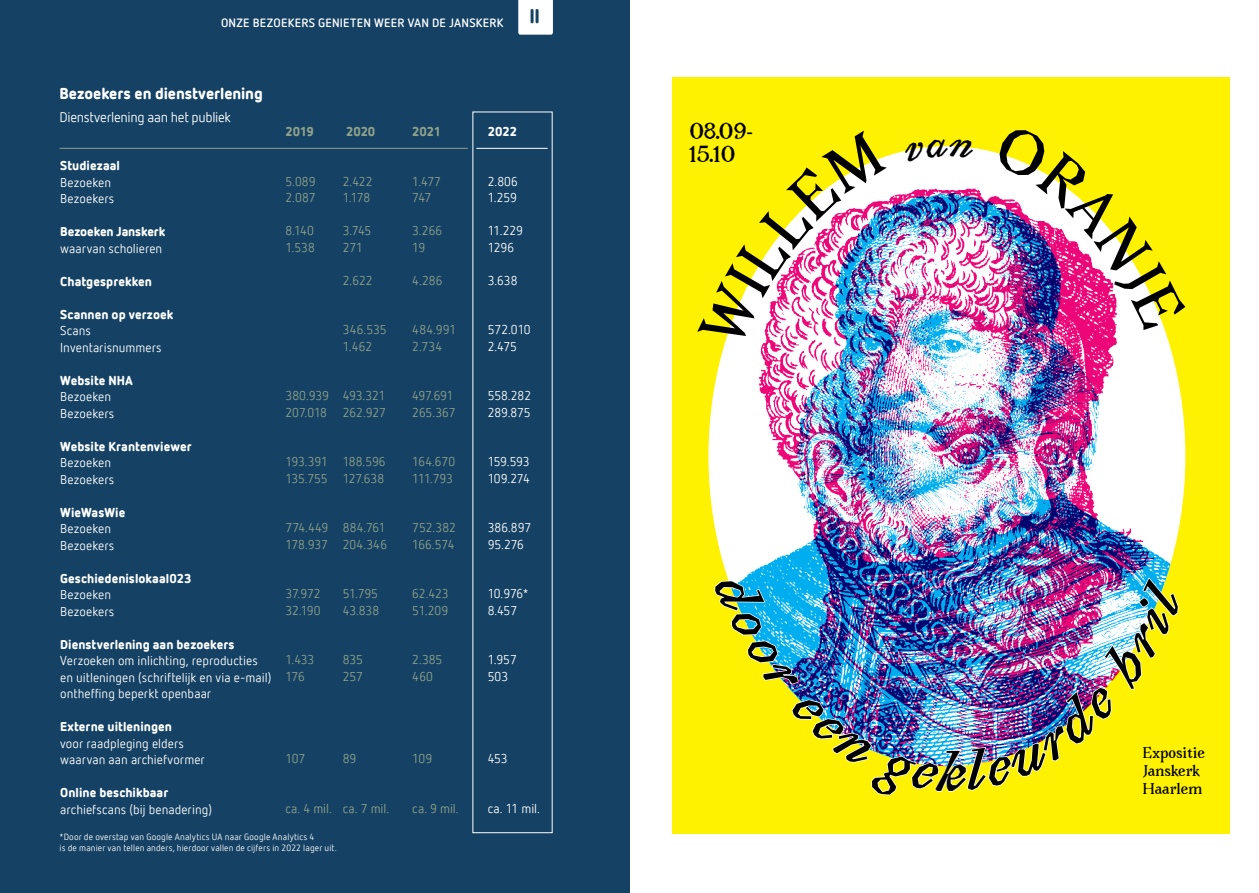
<style>
.page{position:relative;width:1259px;height:893px;background:#fff}
.page>*{position:absolute;margin:0;border:0;box-sizing:border-box;transform-origin:0 0}
.t1{font:italic 700 47.55px "Avara";color:#000}
.t2{font:700 20.4px/23.4px "Avara";color:#000}
.t3{font:900 19.5px "Netto Offc";color:#154264}
.t4{font:900 15.75px "Netto Offc";letter-spacing:-.005em;color:#fff}
.t5{font:13.95px "Netto Offc";letter-spacing:-.025em;color:#fff}
.t6{font:700 13.65px/18.3px "Avara";color:#000}
.t7{font:12.75px/16.5px "Netto Offc";color:#fff}
.t8{font:12.75px/16.5px "Netto Offc";letter-spacing:-.005em;color:#8fa189}
.t9{font:900 12.75px "Netto Offc";letter-spacing:.005em;color:#fff}
.t10{font:12.75px/16.5px "Netto Offc";letter-spacing:-.025em;color:#fff}
.t11{font:900 12.75px "Netto Offc";letter-spacing:-.01em;color:#8fa189}
.t12{font:700 12px "Netto Offc";letter-spacing:.02em;color:#fff}
.t13{font:9px/10.5px "Netto Offc";letter-spacing:.015em;color:#fff}
</style>
<div class="page">
<div style="left:672px;top:77px;width:557px;height:756px;background:#fff200"></div>
<div style="left:0;top:0;width:629px;height:893px;background:#154264"></div>
<hr style="left:60px;top:148px;width:408px;height:1px;background:#8fa189">
<hr style="left:476px;top:148px;width:71px;height:1px;background:#fff">
<svg style="left:518px;top:0;width:35px;height:35px"></svg>
<img style="left:709px;top:165px;width:477px;height:601px">
<svg style="left:709px;top:155px;width:179px;height:197px"></svg>
<svg style="left:903px;top:146px;width:71px;height:16px"></svg>
<svg style="left:993px;top:152px;width:193px;height:180px"></svg>
<img style="left:713px;top:569px;width:226px;height:197px">
<img style="left:962px;top:578px;width:223px;height:188px">
<p class="t12" style="left:221px;top:16px;width:284px">ONZE BEZOEKERS GENIETEN WEER VAN DE JANSKERK</p>
<h3 class="t3" style="left:529px;top:4px;width:12px">II</h3>
<p class="t4" style="left:60px;top:83px;width:205px">Bezoekers en dienstverlening</p>
<p class="t5" style="left:60px;top:108px;width:173px">Dienstverlening aan het publiek</p>
<p class="t11" style="left:285px;top:123px;width:30px">2019</p>
<p class="t11" style="left:346px;top:124px;width:31px">2020</p>
<p class="t11" style="left:412px;top:124px;width:31px">2021</p>
<p class="t9" style="left:488px;top:124px;width:31px">2022</p>
<p class="t9" style="left:60px;top:158px;width:61px">Studiezaal</p>
<p class="t7" style="left:60px;top:174px;width:56px">Bezoeken<br>Bezoekers</p>
<p class="t9" style="left:60px;top:224px;width:107px">Bezoeken Janskerk</p>
<p class="t7" style="left:60px;top:240px;width:104px">waarvan scholieren</p>
<p class="t9" style="left:60px;top:273px;width:93px">Chatgesprekken</p>
<p class="t9" style="left:60px;top:306px;width:115px">Scannen op verzoek</p>
<p class="t7" style="left:60px;top:322px;width:103px">Scans<br>Inventarisnummers</p>
<p class="t9" style="left:60px;top:372px;width:74px">Website NHA</p>
<p class="t7" style="left:60px;top:388px;width:56px">Bezoeken<br>Bezoekers</p>
<p class="t9" style="left:60px;top:438px;width:133px">Website Krantenviewer</p>
<p class="t7" style="left:60px;top:454px;width:56px">Bezoeken<br>Bezoekers</p>
<p class="t9" style="left:60px;top:504px;width:67px">WieWasWie</p>
<p class="t7" style="left:60px;top:520px;width:56px">Bezoeken<br>Bezoekers</p>
<p class="t9" style="left:60px;top:570px;width:133px">Geschiedenislokaal023</p>
<p class="t7" style="left:60px;top:586px;width:56px">Bezoeken<br>Bezoekers</p>
<p class="t9" style="left:60px;top:636px;width:176px">Dienstverlening aan bezoekers</p>
<p class="t7" style="left:60px;top:652px;width:213px">Verzoeken om inlichting, reproducties en uitleningen (schriftelijk en via e-mail) ontheffing beperkt openbaar</p>
<p class="t9" style="left:60px;top:719px;width:113px">Externe uitleningen</p>
<p class="t7" style="left:60px;top:735px;width:146px">voor raadpleging elders waarvan aan archiefvormer</p>
<p class="t9" style="left:60px;top:785px;width:110px">Online beschikbaar</p>
<p class="t7" style="left:60px;top:801px;width:153px">archiefscans (bij benadering)</p>
<p class="t8" style="left:285px;top:173px;width:31px">5.089<br>2.087</p>
<p class="t8" style="left:285px;top:222px;width:31px">8.140<br>1.538</p>
<p class="t8" style="left:343px;top:173px;width:31px">2.422<br>1.178</p>
<p class="t8" style="left:343px;top:222px;width:30px">3.745<br>271</p>
<p class="t8" style="left:343px;top:272px;width:31px">2.622</p>
<p class="t8" style="left:343px;top:321px;width:45px">346.535<br>1.462</p>
<p class="t8" style="left:285px;top:387px;width:45px">380.939<br>207.018</p>
<p class="t8" style="left:343px;top:387px;width:44px">493.321<br>262.927</p>
<p class="t8" style="left:285px;top:453px;width:44px">193.391<br>135.755</p>
<p class="t8" style="left:285px;top:519px;width:44px">774.449<br>178.937</p>
<p class="t8" style="left:343px;top:453px;width:44px">188.596<br>127.638</p>
<p class="t8" style="left:343px;top:519px;width:46px">884.761<br>204.346</p>
<p class="t8" style="left:285px;top:585px;width:37px">37.972<br>32.190</p>
<p class="t8" style="left:285px;top:651px;width:30px">1.433<br>176</p>
<p class="t8" style="left:343px;top:585px;width:38px">51.795<br>43.838</p>
<p class="t8" style="left:343px;top:651px;width:22px">835<br>257</p>
<p class="t8" style="left:285px;top:750px;width:21px">107</p>
<p class="t8" style="left:343px;top:750px;width:15px">89</p>
<p class="t8" style="left:285px;top:800px;width:48px">ca. 4 mil.</p>
<p class="t8" style="left:343px;top:800px;width:48px">ca. 7 mil.</p>
<p class="t8" style="left:412px;top:173px;width:30px">1.477<br>747</p>
<p class="t8" style="left:412px;top:223px;width:31px">3.266<br>19</p>
<p class="t8" style="left:412px;top:272px;width:32px">4.286</p>
<p class="t8" style="left:412px;top:322px;width:45px">484.991<br>2.734</p>
<p class="t8" style="left:412px;top:387px;width:45px">497.691<br>265.367</p>
<p class="t8" style="left:412px;top:453px;width:44px">164.670<br>111.793</p>
<p class="t8" style="left:412px;top:519px;width:45px">752.382<br>166.574</p>
<p class="t8" style="left:412px;top:585px;width:38px">62.423<br>51.209</p>
<p class="t8" style="left:412px;top:651px;width:32px">2.385<br>460</p>
<p class="t8" style="left:412px;top:750px;width:21px">109</p>
<p class="t8" style="left:412px;top:800px;width:48px">ca. 9 mil.</p>
<p class="t7" style="left:488px;top:173px;width:32px">2.806<br>1.259</p>
<p class="t7" style="left:488px;top:222px;width:37px">11.229<br>1296</p>
<p class="t7" style="left:488px;top:272px;width:31px">3.638</p>
<p class="t7" style="left:488px;top:321px;width:44px">572.010<br>2.475</p>
<p class="t7" style="left:488px;top:387px;width:45px">558.282<br>289.875</p>
<p class="t10" style="left:488px;top:453px;width:44px">159.593<br>109.274</p>
<p class="t7" style="left:488px;top:519px;width:45px">386.897<br>95.276</p>
<p class="t7" style="left:488px;top:585px;width:42px">10.976*<br>8.457</p>
<p class="t7" style="left:488px;top:651px;width:31px">1.957<br>503</p>
<p class="t7" style="left:488px;top:750px;width:21px">453</p>
<p class="t7" style="left:488px;top:800px;width:54px">ca. 11 mil.</p>
<p class="t13" style="left:60px;top:832px;width:279px">*Door de overstap van Google Analytics UA naar Google Analytics 4<br>is de manier van tellen anders, hierdoor vallen de cijfers in 2022 lager uit.</p>
<h2 class="t2" style="left:689px;top:120px;width:65px">08.09-<br>15.10</h2>
<h1 class="t1" style="left:937px;top:740px;width:30px">k</h1>
<p class="t6" style="left:1142px;top:743px;width:64px">Expositie<br>Janskerk<br>Haarlem</p>
</div>
